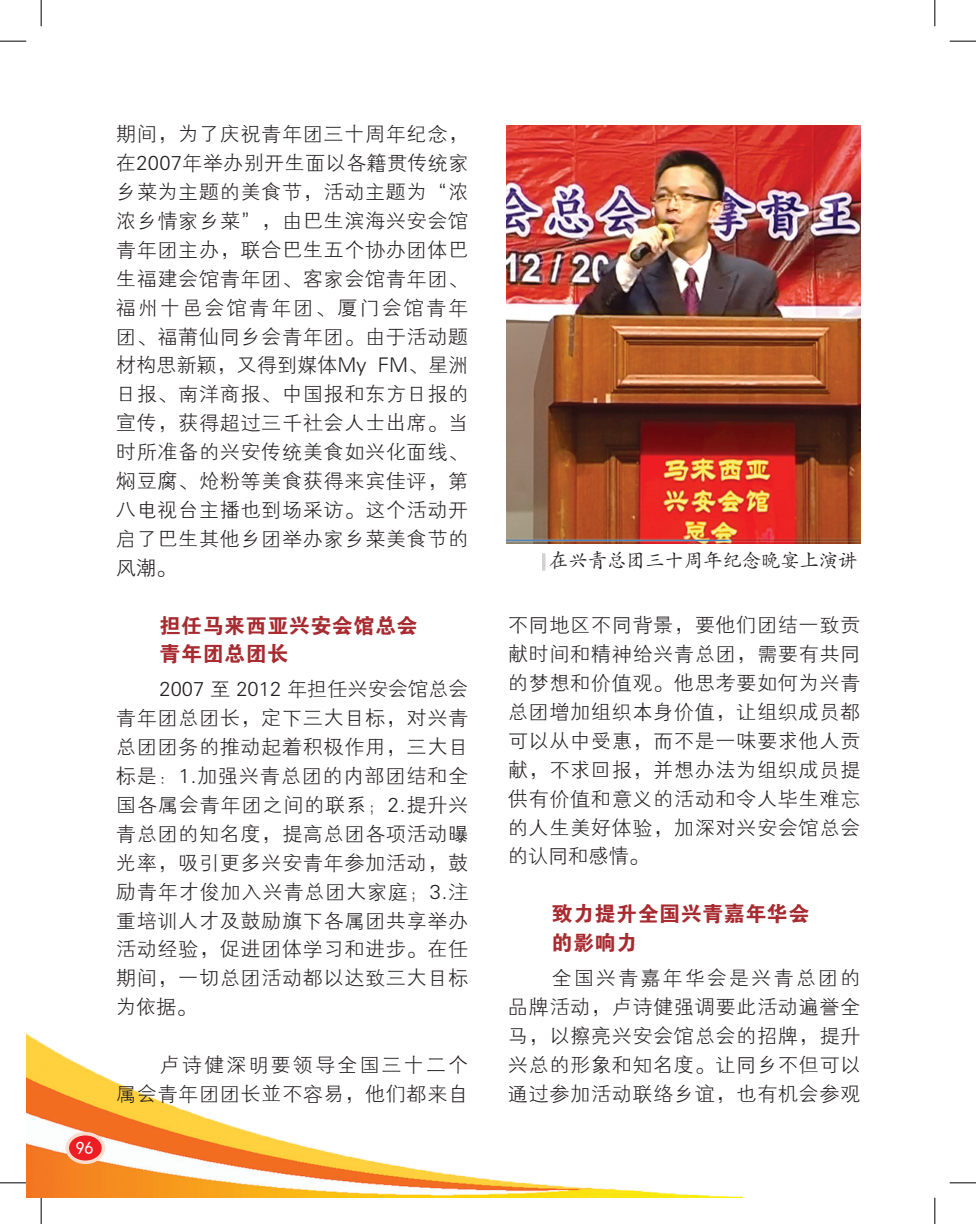
<style>
.page{position:relative;width:976px;height:1224px;background:#fff}
.page>*{position:absolute;margin:0;border:0;box-sizing:border-box;transform-origin:0 0}
.t1{font:21px "FZDHTK GBK1 0";letter-spacing:.025em;color:#a72b30}
.t2{font:20.12px/28.9px "FZXH1 K GBK1 0";letter-spacing:.03em;color:#231f20;text-align:justify}
.t3{font:19.25px "FZKTK GBK1 0";color:#231f20}
.t4{font:17.5px "Sim Hei";color:#fff}
</style>
<div class="page">
<img style="left:26px;top:1033px;width:715px;height:164px">
<div style="left:67px;top:1133px;width:36px;height:29px;background:#ee1d23;border-radius:50%"></div>
<div style="left:65px;top:1131px;width:40px;height:32px;border:4px solid #fddcce;border-radius:50%"></div>
<img style="left:506px;top:125px;width:354px;height:419px">
<hr style="left:542px;top:553px;width:3px;height:17px;background:#d1d2d4">
<svg style="left:0;top:41px;width:26px;height:1px"></svg>
<svg style="left:949px;top:41px;width:26px;height:1px"></svg>
<svg style="left:0;top:1182px;width:26px;height:1px"></svg>
<svg style="left:949px;top:1182px;width:26px;height:1px"></svg>
<svg style="left:41px;top:0;width:1px;height:26px"></svg>
<svg style="left:41px;top:1197px;width:1px;height:26px"></svg>
<svg style="left:934px;top:0;width:1px;height:26px"></svg>
<svg style="left:934px;top:1197px;width:1px;height:26px"></svg>
<p class="t4" style="left:76px;top:1139px;width:19px">96</p>
<p class="t2" style="left:116px;top:120px;width:354px">期间，为了庆祝青年团三十周年纪念，在2007年举办别开生面以各籍贯传统家乡菜为主题的美食节，活动主题为“浓浓乡情家乡菜”，由巴生滨海兴安会馆青年团主办，联合巴生五个协办团体巴生福建会馆青年团、客家会馆青年团、福州十邑会馆青年团、厦门会馆青年团、福莆仙同乡会青年团。由于活动题材构思新颖，又得到媒体My FM、星洲日报、南洋商报、中国报和东方日报的宣传，获得超过三千社会人士出席。当时所准备的兴安传统美食如兴化面线、焖豆腐、炝粉等美食获得来宾佳评，第八电视台主播也到场采访。这个活动开启了巴生其他乡团举办家乡菜美食节的风潮。</p>
<p class="t1" style="left:159px;top:613px;width:259px">担任马来西亚兴安会馆总会</p>
<p class="t1" style="left:159px;top:642px;width:130px">青年团总团长</p>
<p class="t2" style="left:116px;top:675px;width:354px;text-indent:44px">2007 至 2012 年担任兴安会馆总会青年团总团长，定下三大目标，对兴青总团团务的推动起着积极作用，三大目标是：1.加强兴青总团的内部团结和全国各属会青年团之间的联系；2.提升兴青总团的知名度，提高总团各项活动曝光率，吸引更多兴安青年参加活动，鼓励青年才俊加入兴青总团大家庭；3.注重培训人才及鼓励旗下各属团共享举办活动经验，促进团体学习和进步。在任期间，一切总团活动都以达致三大目标为依据。</p>
<p class="t2" style="left:116px;top:1050px;width:354px;text-align:right">卢诗健深明要领导全国三十二个<br>属会青年团团长並不容易，他们都来自</p>
<p class="t3" style="left:549px;top:550px;width:309px">在兴青总团三十周年纪念晚宴上演讲</p>
<p class="t2" style="left:507px;top:611px;width:354px">不同地区不同背景，要他们团结一致贡献时间和精神给兴青总团，需要有共同的梦想和价值观。他思考要如何为兴青总团增加组织本身价值，让组织成员都可以从中受惠，而不是一味要求他人贡献，不求回报，并想办法为组织成员提供有价值和意义的活动和令人毕生难忘的人生美好体验，加深对兴安会馆总会的认同和感情。</p>
<p class="t1" style="left:551px;top:902px;width:259px">致力提升全国兴青嘉年华会</p>
<p class="t1" style="left:551px;top:931px;width:87px">的影响力</p>
<p class="t2" style="left:507px;top:964px;width:354px;text-indent:44px">全国兴青嘉年华会是兴青总团的品牌活动，卢诗健强调要此活动遍誉全马，以擦亮兴安会馆总会的招牌，提升兴总的形象和知名度。让同乡不但可以通过参加活动联络乡谊，也有机会参观</p>
</div>
